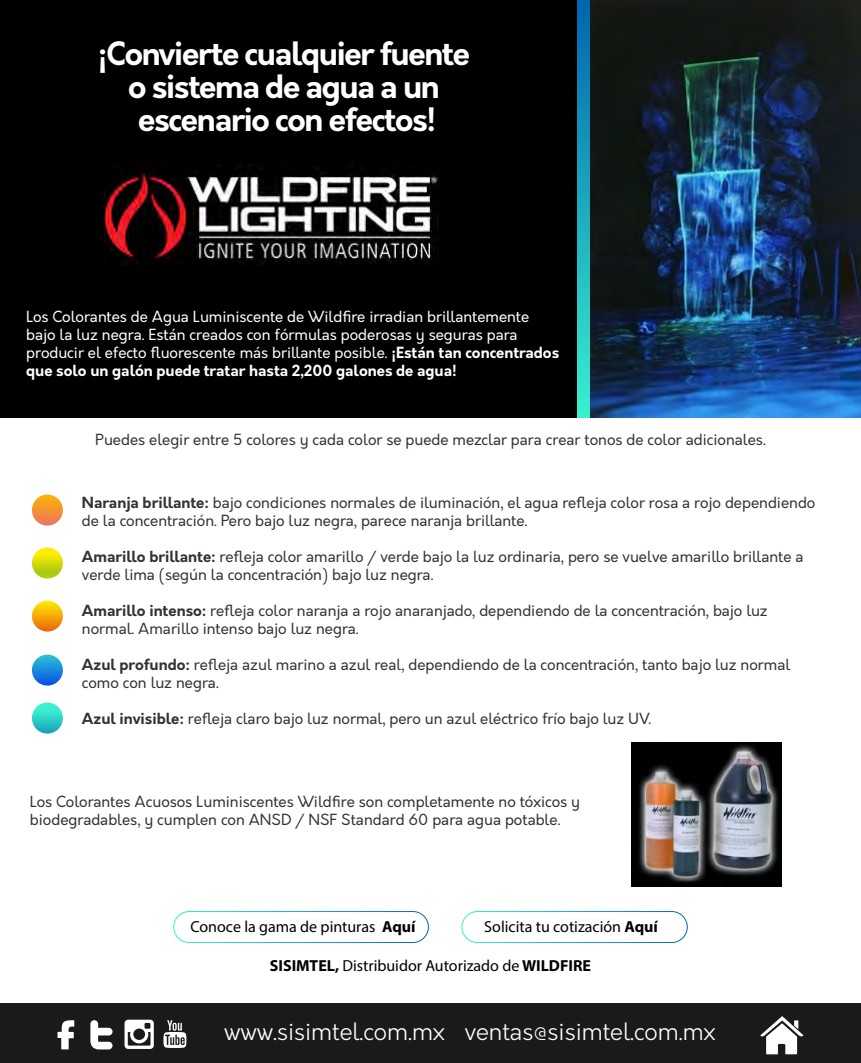
<style>
.page{position:relative;width:861px;height:1063px;background:#fff}
.page>*{position:absolute;margin:0;border:0;box-sizing:border-box;transform-origin:0 0}
.t1{font:700 31.5px/33px "Orkney";letter-spacing:-.04em;color:#fff;text-align:center}
.t2{font:300 23.4px "Orkney";color:#fff}
.t3{font:16px "Myriad Pro";color:#000}
.t4{font:15px/18px "Orkney";color:#333}
.t5{font:15px/18px "Orkney";color:#fff}
.s1{font-weight:700}
</style>
<div class="page">
<div style="left:0;top:0;width:861px;height:418px;background:#000"></div>
<div style="left:173px;top:911px;width:256px;height:32px;border:1px solid #fff;border-radius:16px"></div>
<div style="left:461px;top:911px;width:227px;height:32px;border:1px solid #fff;border-radius:16px"></div>
<div style="left:0;top:1003px;width:861px;height:60px;background:#1a1a1a"></div>
<svg style="left:760px;top:1016px;width:43px;height:38px"></svg>
<svg style="left:58px;top:1020px;width:16px;height:29px"></svg>
<svg style="left:90px;top:1020px;width:23px;height:29px"></svg>
<svg style="left:163px;top:1020px;width:23px;height:28px"></svg>
<svg style="left:125px;top:1020px;width:29px;height:29px"></svg>
<img style="left:590px;top:0;width:271px;height:418px">
<img style="left:632px;top:743px;width:150px;height:144px">
<svg style="left:578px;top:0;width:12px;height:418px;background:#1caabe"></svg>
<img style="left:105px;top:165px;width:333px;height:100px">
<svg style="left:32px;top:495px;width:31px;height:31px"></svg>
<svg style="left:32px;top:548px;width:31px;height:31px"></svg>
<svg style="left:32px;top:601px;width:31px;height:31px"></svg>
<svg style="left:32px;top:655px;width:31px;height:31px"></svg>
<svg style="left:32px;top:703px;width:31px;height:31px"></svg>
<h1 class="t1" style="left:98px;top:38px;width:374px">¡Convierte cualquier fuente o sistema de agua a un escenario con efectos!</h1>
<p class="t5" style="left:26px;top:308px;width:534px">Los Colorantes de Agua Luminiscente de Wildfire irradian brillantemente bajo la luz negra. Están creados con fórmulas poderosas y seguras para producir el efecto fluorescente más brillante posible. <span class="s1">¡Están tan concentrados que solo un galón puede tratar hasta 2,200 galones de agua!</span></p>
<p class="t4" style="left:95px;top:431px;width:672px">Puedes elegir entre 5 colores y cada color se puede mezclar para crear tonos de color adicionales.</p>
<p class="t4" style="left:82px;top:494px;width:735px"><span class="s1">Naranja brillante:</span> bajo condiciones normales de iluminación, el agua refleja color rosa a rojo dependiendo de la concentración. Pero bajo luz negra, parece naranja brillante.</p>
<p class="t4" style="left:82px;top:548px;width:723px"><span class="s1">Amarillo brillante:</span> refleja color amarillo / verde bajo la luz ordinaria, pero se vuelve amarillo brillante a verde lima (según la concentración) bajo luz negra.</p>
<p class="t4" style="left:82px;top:602px;width:687px"><span class="s1">Amarillo intenso:</span> refleja color naranja a rojo anaranjado, dependiendo de la concentración, bajo luz normal. Amarillo intenso bajo luz negra.</p>
<p class="t4" style="left:82px;top:656px;width:710px"><span class="s1">Azul profundo:</span> refleja azul marino a azul real, dependiendo de la concentración, tanto bajo luz normal como con luz negra.</p>
<p class="t4" style="left:82px;top:710px;width:571px"><span class="s1">Azul invisible:</span> refleja claro bajo luz normal, pero un azul eléctrico frío bajo luz UV.</p>
<p class="t4" style="left:30px;top:793px;width:552px">Los Colorantes Acuosos Luminiscentes Wildfire son completamente no tóxicos y biodegradables, y cumplen con ANSD / NSF Standard 60 para agua potable.</p>
<p class="t3" style="left:190px;top:917px;width:227px">Conoce la gama de pinturas <span class="s1">Aquí</span></p>
<p class="t3" style="left:484px;top:917px;width:175px">Solicita tu cotización <span class="s1">Aquí</span></p>
<p class="t3" style="left:270px;top:956px;width:323px"><span class="s1">SISIMTEL,</span> Distribuidor Autorizado de <span class="s1">WILDFIRE</span></p>
<h2 class="t2" style="left:224px;top:1017px;width:493px">www.sisimtel.com.mx ventas@sisimtel.com.mx</h2>
</div>
